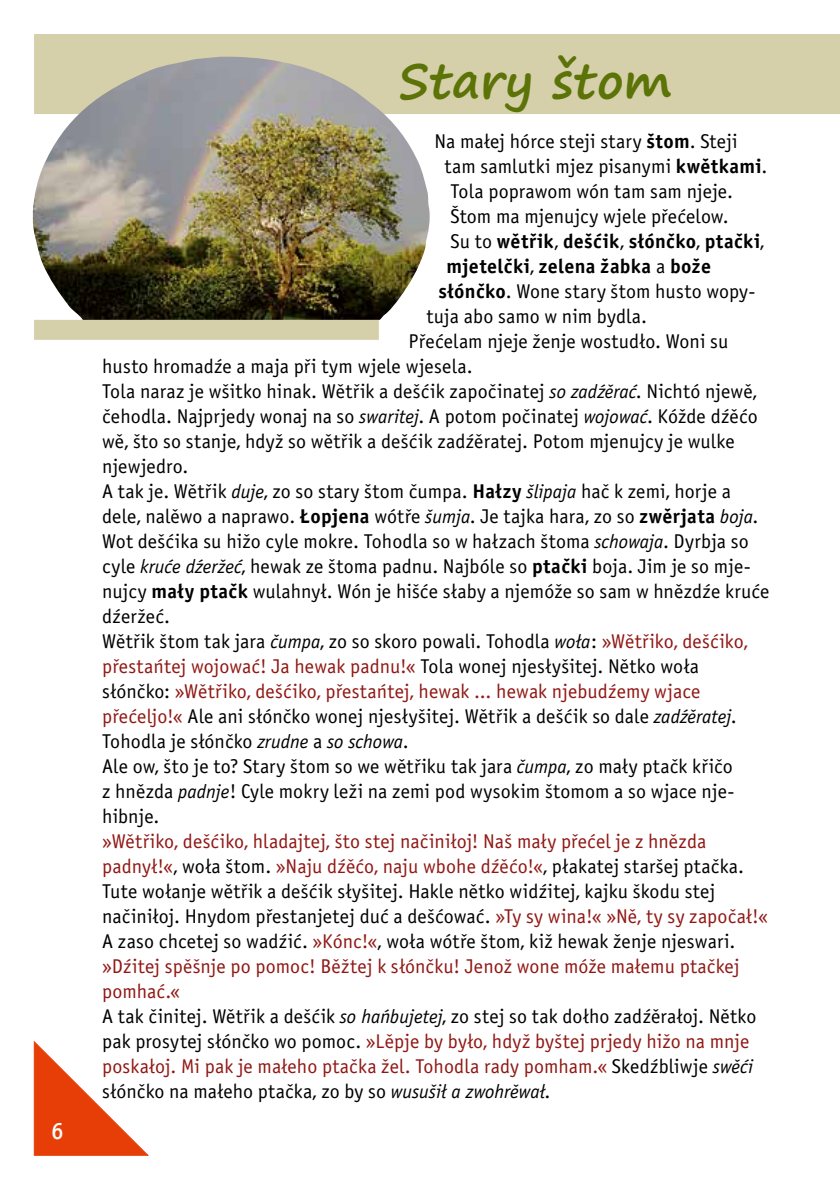
<style>
.page{position:relative;width:840px;height:1191px;background:#fff}
.page>*{position:absolute;margin:0;border:0;box-sizing:border-box;transform-origin:0 0}
.t1{font:700 48px "Segoe Print";letter-spacing:.005em;color:#5c7308}
.t2{font:24px "Officina Sans Medium E";color:#fff}
.t3{font:20px/25px "Officina Sans Book E";letter-spacing:.005em;color:#000}
.t4{font:20px "Officina Sans Book E";letter-spacing:.005em;color:#901814}
.t5{font:20px/25px "Officina Sans Bold E";letter-spacing:.02em;color:#000}
.s1{font-family:"Officina Sans Bold E"}
.s2{font-family:"Officina Sans Book E"}
.s3{font-family:"Officina Sans CEEF";font-style:italic}
.s4{color:#901814}
.s5{color:#000}
</style>
<div class="page">
<svg style="left:34px;top:1041px;width:114px;height:114px"></svg>
<div style="left:34px;top:320px;width:344px;height:20px;background:#d5d0aa"></div>
<div style="left:34px;top:34px;width:805px;height:80px;background:#d5d0aa"></div>
<img style="left:33px;top:57px;width:396px;height:263px">
<p class="t2" style="left:51px;top:1117px;width:14px">6</p>
<h1 class="t1" style="left:398px;top:37px;width:275px">Stary štom</h1>
<p class="t3" style="left:444px;top:128px;width:324px;text-indent:-10px">Na małej hórce steji stary <span class="s1">štom</span>. Steji tam samlutki mjez pisanymi <span class="s1">kwětkami</span>.<br>Tola poprawom wón tam sam njeje.<br>Štom ma mjenujcy wjele přećelow.</p>
<p class="t5" style="left:446px;top:228px;width:319px"><span class="s2">Su to</span> wětřik<span class="s2">,</span> dešćik<span class="s2">,</span> słónčko<span class="s2">,</span> ptački<span class="s2">, </span>mjetelčki<span class="s2">,</span> zelena žabka <span class="s2">a</span> bože</p>
<p class="t3" style="left:438px;top:278px;width:318px"><span class="s1">słónčko</span>. Wone stary štom husto wopy-</p>
<p class="t3" style="left:426px;top:303px;width:222px">tuja abo samo w nim bydla.</p>
<p class="t3" style="left:408px;top:328px;width:321px">Přećelam njeje ženje wostudło. Woni su</p>
<p class="t3" style="left:102px;top:353px;width:372px">husto hromadźe a maja při tym wjele wjesela.</p>
<p class="t3" style="left:102px;top:378px;width:655px">Tola naraz je wšitko hinak. Wětřik a dešćik započinatej <span class="s3">so zadźěrać</span>. Nichtó njewě,</p>
<p class="t3" style="left:102px;top:403px;width:656px">čehodla. Najprjedy wonaj na so <span class="s3">swaritej</span>. A potom počinatej <span class="s3">wojować</span>. Kóžde dźěćo</p>
<p class="t3" style="left:102px;top:428px;width:633px">wě, što so stanje, hdyž so wětřik a dešćik zadźěratej. Potom mjenujcy je wulke</p>
<p class="t3" style="left:102px;top:453px;width:88px">njewjedro.</p>
<p class="t3" style="left:102px;top:478px;width:630px">A tak je. Wětřik <span class="s3">duje</span>, zo so stary štom čumpa. <span class="s1">Hałzy</span> <span class="s3">šlipaja</span> hač k zemi, horje a</p>
<p class="t3" style="left:102px;top:503px;width:657px">dele, nalěwo a naprawo. <span class="s1">Łopjena</span> wótře <span class="s3">šumja</span>. Je tajka hara, zo so <span class="s1">zwěrjata</span> <span class="s3">boja</span>.</p>
<p class="t3" style="left:102px;top:528px;width:647px">Wot dešćika su hižo cyle mokre. Tohodla so w hałzach štoma <span class="s3">schowaja</span>. Dyrbja so</p>
<p class="t3" style="left:102px;top:553px;width:647px">cyle <span class="s3">kruće dźeržeć</span>, hewak ze štoma padnu. Najbóle so <span class="s1">ptački</span> boja. Jim je so mje-</p>
<p class="t3" style="left:102px;top:578px;width:668px">nujcy <span class="s1">mały ptačk</span> wulahnył. Wón je hišće słaby a njemóže so sam w hnězdźe kruće</p>
<p class="t3" style="left:102px;top:603px;width:69px">dźeržeć.</p>
<p class="t3" style="left:102px;top:628px;width:646px">Wětřik štom tak jara <span class="s3">čumpa</span>, zo so skoro powali. Tohodla <span class="s3">woła</span>: <span class="s4">»Wětřiko, dešćiko,</span></p>
<p class="t4" style="left:102px;top:654px;width:598px">přestańtej wojować! Ja hewak padnu!« <span class="s5">Tola wonej njesłyšitej. Nětko woła</span></p>
<p class="t4" style="left:102px;top:679px;width:599px"><span class="s5">słónčko:</span> »Wětřiko, dešćiko, přestańtej, hewak ... hewak njebudźemy wjace</p>
<p class="t3" style="left:102px;top:703px;width:635px"><span class="s4">přećeljo!«</span> Ale ani słónčko wonej njesłyšitej. Wětřik a dešćik so dale <span class="s3">zadźěratej</span>.</p>
<p class="t3" style="left:102px;top:728px;width:308px">Tohodla je słónčko <span class="s3">zrudne</span> a <span class="s3">so schowa</span>.</p>
<p class="t3" style="left:102px;top:753px;width:631px">Ale ow, što je to? Stary štom so we wětřiku tak jara <span class="s3">čumpa</span>, zo mały ptačk křičo</p>
<p class="t3" style="left:102px;top:778px;width:631px">z hnězda <span class="s3">padnje</span>! Cyle mokry leži na zemi pod wysokim štomom a so wjace nje-</p>
<p class="t3" style="left:102px;top:803px;width:59px">hibnje.</p>
<p class="t3" style="left:102px;top:828px;width:667px"><span class="s4">»Wětřiko, dešćiko, hladajtej, što stej načiniłoj! Naš mały přećel je z hnězda padnył!«</span>, woła štom. <span class="s4">»Naju dźěćo, naju wbohe dźěćo!«</span>, płakatej staršej ptačka.<br>Tute wołanje wětřik a dešćik słyšitej. Hakle nětko widźitej, kajku škodu stej načiniłoj. Hnydom přestanjetej duć a dešćować. <span class="s4">»Ty sy wina!« »Ně, ty sy započał!« </span>A zaso chcetej so wadźić. <span class="s4">»Kónc!«</span>, woła wótře štom, kiž hewak ženje njeswari. <span class="s4">»Dźitej spěšnje po pomoc! Běžtej k słónčku! Jenož wone móže małemu ptačkej pomhać.«<br></span>A tak činitej. Wětřik a dešćik <span class="s3">so hańbujetej</span>, zo stej so tak dołho zadźěrałoj. Nětko pak prosytej słónčko wo pomoc. <span class="s4">»Lěpje by było, hdyž byštej prjedy hižo na mnje poskałoj. Mi pak je małeho ptačka žel. Tohodla rady pomham.«</span> Skedźbliwje <span class="s3">swěći </span>słónčko na małeho ptačka, zo by so <span class="s3">wusušił a zwohrěwał</span>.</p>
</div>
